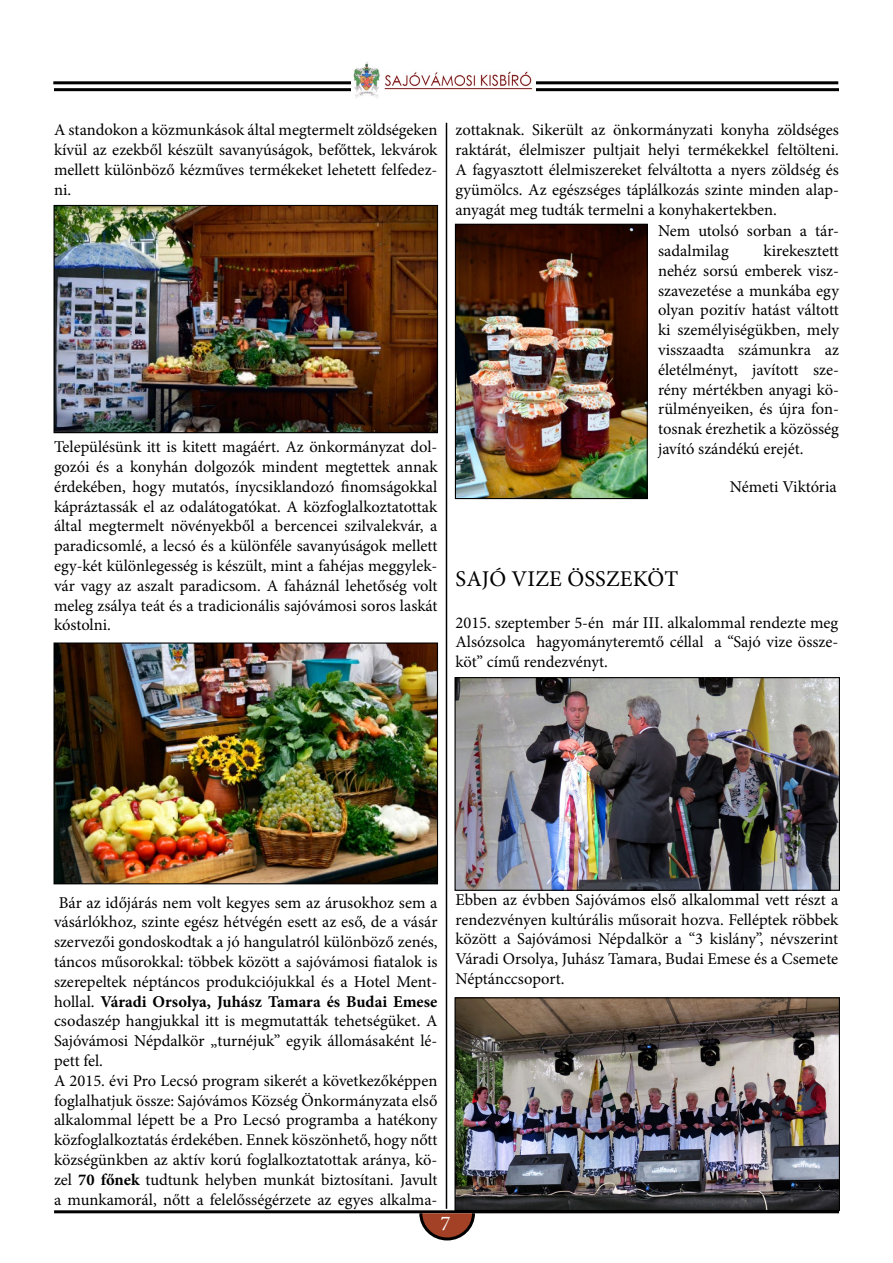
<style>
.page{position:relative;width:893px;height:1263px;background:#fff}
.page>*{position:absolute;margin:0;border:0;box-sizing:border-box;transform-origin:0 0}
.t1{font:22.5px "Minion Pro";letter-spacing:.01em;color:#000}
.t2{font:21px "Minion Pro";color:#fff}
.t3{font:16.5px/19.8px "Minion Pro";color:#000;text-align:justify}
.s1{font-weight:700}
</style>
<div class="page">
<hr style="left:54px;top:1210px;width:785px;height:3px;background:#000">
<svg style="left:418px;top:1210px;width:58px;height:31px"></svg>
<hr style="left:53px;top:81px;width:785px;height:3px;background:#000">
<hr style="left:54px;top:88px;width:785px;height:3px;background:#000">
<img style="left:352px;top:62px;width:184px;height:36px">
<hr style="left:446px;top:123px;width:1px;height:1086px;background:#000">
<img style="left:56px;top:644px;width:380px;height:238px">
<div style="left:54px;top:642px;width:384px;height:242px;border:1px solid #000"></div>
<img style="left:56px;top:207px;width:380px;height:224px">
<div style="left:54px;top:205px;width:384px;height:228px;border:1px solid #000"></div>
<img style="left:457px;top:226px;width:189px;height:271px">
<div style="left:455px;top:224px;width:193px;height:275px;border:1px solid #000"></div>
<img style="left:456px;top:679px;width:382px;height:210px">
<div style="left:454px;top:677px;width:386px;height:214px;border:1px solid #000"></div>
<img style="left:456px;top:999px;width:382px;height:210px">
<div style="left:454px;top:997px;width:386px;height:214px;border:1px solid #000"></div>
<p class="t3" style="left:54px;top:120px;width:385px">A standokon a közmunkások által megtermelt zöldségeken kívül az ezekből készült savanyúságok, befőttek, lekvárok mellett különböző kézműves termékeket lehetett felfedez&shy;ni.</p>
<p class="t3" style="left:54px;top:437px;width:385px">Településünk itt is kitett magáért. Az önkormányzat dol&shy;gozói és a konyhán dolgozók mindent megtettek annak érdekében, hogy mutatós, ínycsiklandozó finomságokkal kápráztassák el az odalátogatókat. A közfoglalkoztatottak által megtermelt növényekből a bercencei szilvalekvár, a paradicsomlé, a lecsó és a különféle savanyúságok mellett egy-két különlegesség is készült, mint a fahéjas meggylek&shy;vár vagy az aszalt paradicsom. A faháznál lehetőség volt meleg zsálya teát és a tradicionális sajóvámosi soros laskát kóstolni.</p>
<p class="t3" style="left:455px;top:120px;width:385px">zottaknak. Sikerült az önkormányzati konyha zöldséges raktárát, élelmiszer pultjait helyi termékekkel feltölteni.<br>A fagyasztott élelmiszereket felváltotta a nyers zöldség és gyümölcs. Az egészséges táplálkozás szinte minden alap&shy;anyagát meg tudták termelni a konyhakertekben.</p>
<p class="t3" style="left:658px;top:221px;width:182px">Nem utolsó sorban a tár&shy;sadalmilag</p>
<p class="t3" style="left:658px;top:241px;width:182px;text-indent:105px">kirekesztett nehéz sorsú emberek vis - szavezetése a munkába egy olyan pozitív hatást váltott ki személyiségükben, mely visszaadta számunkra az életélményt, javított sze&shy;rény mértékben anyagi kö&shy;rülményeiken, és újra fon&shy;tosnak érezhetik a közösség javító szándékú erejét.</p>
<p class="t3" style="left:730px;top:477px;width:108px">Németi Viktória</p>
<h1 class="t1" style="left:456px;top:564px;width:224px">SAJÓ VIZE ÖSSZEKÖT</h1>
<p class="t3" style="left:455px;top:612px;width:384px">2015. szeptember 5-én már III. alkalommal rendezte meg Alsózsolca hagyományteremtő céllal a “Sajó vize össze&shy;köt” című rendezvényt.</p>
<p class="t3" style="left:54px;top:892px;width:385px;text-align:left">Bár az időjárás nem volt kegyes sem az árusokhoz sem a vásárlókhoz, szinte egész hétvégén esett az eső, de a vásár szervezői gondoskodtak a jó hangulatról különböző zenés, táncos műsorokkal: többek között a sajóvámosi fiatalok is szerepeltek néptáncos produkciójukkal és a Hotel Ment&shy;hollal. <span class="s1">Váradi Orsolya, Juhász Tamara és Budai Emese </span>csodaszép hangjukkal itt is megmutatták tehetségüket. A Sajóvámosi Népdalkör „turnéjuk” egyik állomásaként lé&shy;pett fel.<br>A 2015. évi Pro Lecsó program sikerét a következőképpen foglalhatjuk össze: Sajóvámos Község Önkormányzata első alkalommal lépett be a Pro Lecsó programba a hatékony közfoglalkoztatás érdekében. Ennek köszönhető, hogy nőtt községünkben az aktív korú foglalkoztatottak aránya, kö&shy;zel <span class="s1">70 főnek</span> tudtunk helyben munkát biztosítani. Javult a munkamorál, nőtt a felelősségérzete az egyes alkalma-</p>
<p class="t3" style="left:455px;top:890px;width:384px">Ebben az évbben Sajóvámos első alkalommal vett részt a rendezvényen kultúrális műsorait hozva. Felléptek röbbek között a Sajóvámosi Népdalkör a “3 kislány”, névszerint Váradi Orsolya, Juhász Tamara, Budai Emese és a Csemete Néptánccsoport.</p>
<p class="t2" style="left:441px;top:1209px;width:12px">7</p>
</div>
